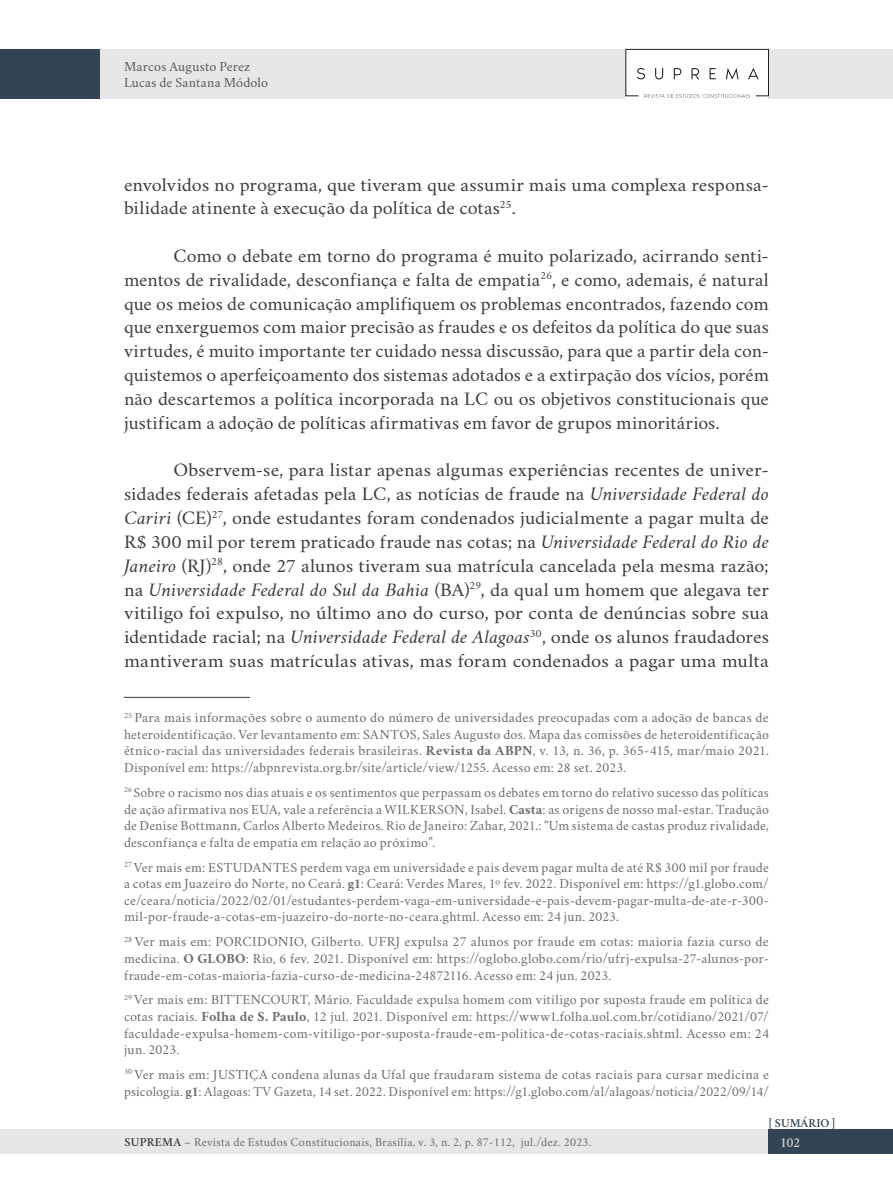
<style>
.page{position:relative;width:893px;height:1191px;background:#fff}
.page>*{position:absolute;margin:0;border:0;box-sizing:border-box;transform-origin:0 0}
.texto_corrido_pt{font:19.25px/23.8px "Crimson";letter-spacing:.005em;color:#3e3e3f;text-align:justify;scale:1.06 1}
.texto_corrido_pt-2{font:19.25px/23.8px "Crimson";letter-spacing:.005em;color:#3e3e3f;text-align:justify}
.texto_corrido_pt-3{font:19.25px/23.8px "Crimson";letter-spacing:.005em;color:#3e3e3f;scale:1.05 1}
.FOOTNOTE{font:14px/16.6px "Crimson";letter-spacing:.015em;color:#6c6d70;text-align:justify}
.t1{font:14px/15.8px "Crimson";letter-spacing:.015em;color:#57585a}
.t2{font:600 14px "Crimson";color:#d1d2d4}
.t3{font:12.25px "Crimson";letter-spacing:.02em;color:#6c6d70}
.t4{font:600 12.25px "Crimson";color:#334554}
.s1{font-style:italic}
.s2{font-weight:700}
.s3{font-weight:600;color:#3e3e3f}
</style>
<div class="page">
<div style="left:0;top:1129px;width:790px;height:25px;background:#e6e7e9"></div>
<div style="left:0;top:49px;width:892px;height:50px;background:#e6e7e9"></div>
<div style="left:768px;top:1129px;width:124px;height:25px;background:#334554"></div>
<div style="left:0;top:49px;width:99px;height:50px;background:#334554"></div>
<div style="left:626px;top:50px;width:142px;height:49px;background:#fff"></div>
<svg style="left:625px;top:48px;width:144px;height:50px"></svg>
<hr style="left:124px;top:697px;width:126px;height:1px;background:#3e3e3f">
<p class="t1" style="left:124px;top:57px;width:146px">Marcos Augusto Perez<br>Lucas de Santana Módolo</p>
<p class="texto_corrido_pt-3" style="left:124px;top:170px;width:616px">envolvidos no programa, que tiveram que assumir mais uma complexa responsa&shy;bilidade atinente à execução da política de cotas<sup>25</sup>.</p>
<p class="texto_corrido_pt-2" style="left:124px;top:241px;width:646px;text-indent:50px">Como o debate em torno do programa é muito polarizado, acirrando senti&shy;mentos de rivalidade, desconfiança e falta de empatia<sup>26</sup>, e como, ademais, é natural que os meios de comunicação amplifiquem os problemas encontrados, fazendo com que enxerguemos com maior precisão as fraudes e os defeitos da política do que suas virtudes, é muito importante ter cuidado nessa discussão, para que a partir dela con&shy;quistemos o aperfeiçoamento dos sistemas adotados e a extirpação dos vícios, porém não descartemos a política incorporada na LC ou os objetivos constitucionais que justificam a adoção de políticas afirmativas em favor de grupos minoritários.</p>
<p class="texto_corrido_pt" style="left:124px;top:456px;width:610px;text-indent:50px">Observem-se, para listar apenas algumas experiências recentes de univer&shy;sidades federais afetadas pela LC, as notícias de fraude na <span class="s1">Universidade Federal do Cariri</span> (CE)<sup>27</sup>, onde estudantes foram condenados judicialmente a pagar multa de R$ 300 mil por terem praticado fraude nas cotas; na <span class="s1">Universidade Federal do Rio de Janeiro</span> (RJ)<sup>28</sup>, onde 27 alunos tiveram sua matrícula cancelada pela mesma razão; na <span class="s1">Universidade Federal do Sul da Bahia</span> (BA)<sup>29</sup>, da qual um homem que alegava ter vitiligo foi expulso, no último ano do curso, por conta de denúncias sobre sua identidade racial; na <span class="s1">Universidade Federal de Alagoas</span><sup>30</sup>, onde os alunos fraudadores mantiveram suas matrículas ativas, mas foram condenados a pagar uma multa</p>
<p class="FOOTNOTE" style="left:124px;top:707px;width:646px"><sup>25</sup> Para mais informações sobre o aumento do número de universidades preocupadas com a adoção de bancas de heteroidentificação. Ver levantamento em: SANTOS, Sales Augusto dos. Mapa das comissões de heteroidentificação étnico-racial das universidades federais brasileiras. <span class="s2">Revista da ABPN</span>, v. 13, n. 36, p. 365-415, mar/maio 2021.<br>Disponível em: https://abpnrevista.org.br/site/article/view/1255. Acesso em: 28 set. 2023.</p>
<p class="FOOTNOTE" style="left:124px;top:782px;width:646px"><sup>26</sup> Sobre o racismo nos dias atuais e os sentimentos que perpassam os debates em torno do relativo sucesso das políticas de ação afirmativa nos EUA, vale a referência a WILKERSON, Isabel. <span class="s2">Casta</span>: as origens de nosso mal-estar. Tradução de Denise Bottmann, Carlos Alberto Medeiros. Rio de Janeiro: Zahar, 2021.: “Um sistema de castas produz rivalidade, desconfiança e falta de empatia em relação ao próximo”.</p>
<p class="FOOTNOTE" style="left:124px;top:857px;width:646px"><sup>27</sup> Ver mais em: ESTUDANTES perdem vaga em universidade e pais devem pagar multa de até R$ 300 mil por fraude a cotas em Juazeiro do Norte, no Ceará. <span class="s2">g1</span>: Ceará: Verdes Mares, 1º fev. 2022. Disponível em: https://g1.globo.com/ ce/ceara/noticia/2022/02/01/estudantes-perdem-vaga-em-universidade-e-pais-devem-pagar-multa-de-ate-r-300- mil-por-fraude-a-cotas-em-juazeiro-do-norte-no-ceara.ghtml. Acesso em: 24 jun. 2023.</p>
<p class="FOOTNOTE" style="left:124px;top:931px;width:646px"><sup>28</sup> Ver mais em: PORCIDONIO, Gilberto. UFRJ expulsa 27 alunos por fraude em cotas: maioria fazia curso de medicina. <span class="s2">O GLOBO</span>: Rio, 6 fev. 2021. Disponível em: https://oglobo.globo.com/rio/ufrj-expulsa-27-alunos-por&shy;fraude-em-cotas-maioria-fazia-curso-de-medicina-24872116. Acesso em: 24 jun. 2023.</p>
<p class="FOOTNOTE" style="left:124px;top:989px;width:646px"><sup>29</sup> Ver mais em: BITTENCOURT, Mário. Faculdade expulsa homem com vitiligo por suposta fraude em política de cotas raciais. <span class="s2">Folha de S. Paulo</span>, 12 jul. 2021. Disponível em: https://www1.folha.uol.com.br/cotidiano/2021/07/ faculdade-expulsa-homem-com-vitiligo-por-suposta-fraude-em-politica-de-cotas-raciais.shtml. Acesso em: 24 jun. 2023.</p>
<p class="FOOTNOTE" style="left:124px;top:1064px;width:646px"><sup>30</sup> Ver mais em: JUSTIÇA condena alunas da Ufal que fraudaram sistema de cotas raciais para cursar medicina e psicologia. <span class="s2">g1</span>: Alagoas: TV Gazeta, 14 set. 2022. Disponível em: https://g1.globo.com/al/alagoas/noticia/2022/09/14/</p>
<p class="t4" style="left:769px;top:1114px;width:68px">[ SUMÁRIO ]</p>
<p class="t3" style="left:125px;top:1132px;width:468px"><span class="s3">SUPREMA</span> – Revista de Estudos Constitucionais, Brasília, v. 3, n. 2, p. 87-112, jul./dez. 2023.</p>
<p class="t2" style="left:780px;top:1132px;width:21px">102</p>
</div>
